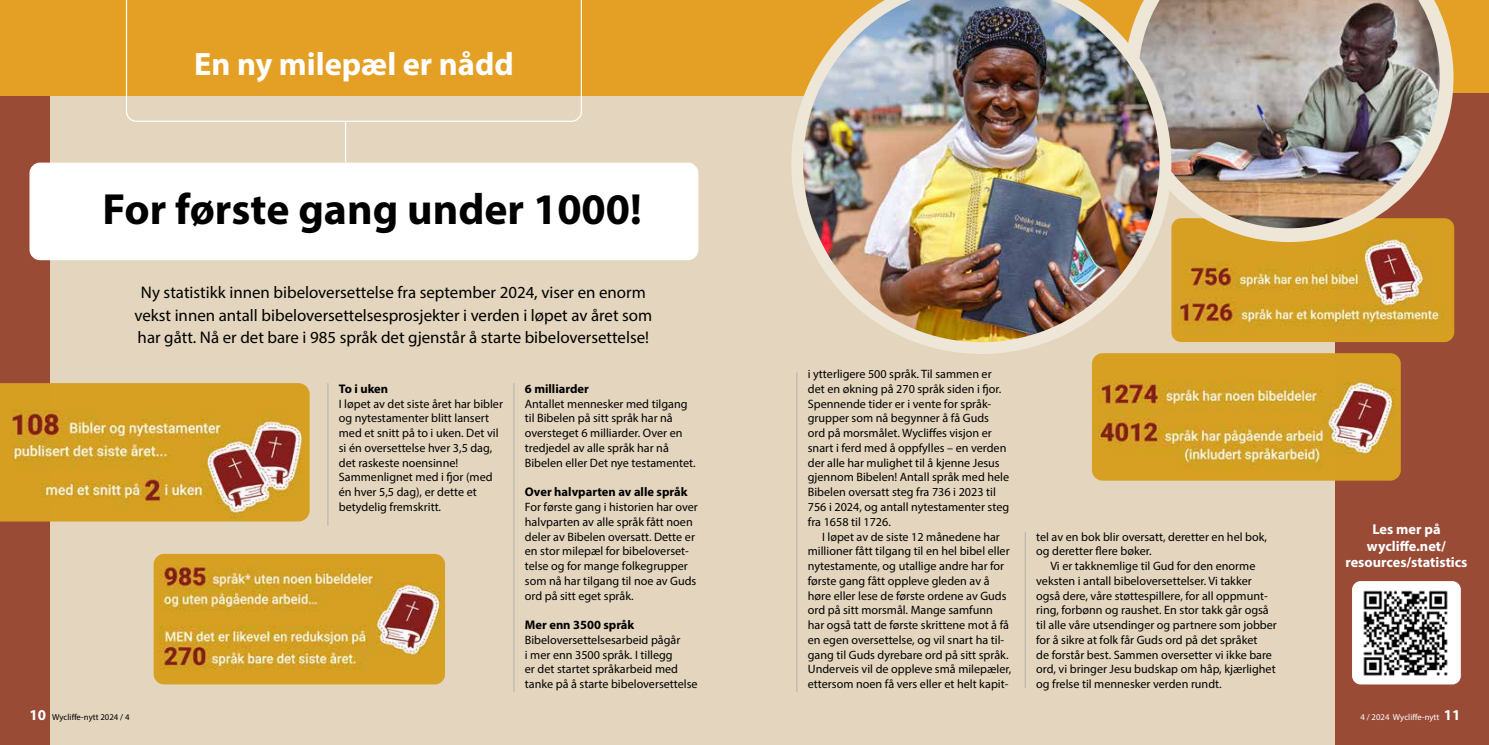
<style>
.page{position:relative;width:1489px;height:745px;background:#fff}
.page>*{position:absolute;margin:0;border:0;box-sizing:border-box;transform-origin:0 0}
.t1{font:700 43.75px "Myriad Pro";color:#000}
.t2{font:700 32.5px "Myriad Pro";color:#fff}
.t3{font:16.88px/22.5px "Myriad Pro";color:#000;text-align:center}
.t4{font:700 14.38px/16.9px "Myriad Pro";color:#fff;text-align:center}
.t5{font:700 12.5px "Myriad Pro";color:#000}
.t6{font:12.12px/14.8px "Myriad Pro";color:#000}
.t7{font:8.75px "Myriad Pro";color:#000}
.t8{font:8.75px "Myriad Pro";color:#fff}
.s1{font-weight:700;font-size:15px;color:#fff}
.s2{font-weight:700;font-size:15px}
</style>
<div class="page">
<div style="left:0;top:92px;width:1467px;height:652px;background:#e4d6be"></div>
<div style="left:0;top:0;width:50px;height:744px;background:#994b36"></div>
<hr style="left:796px;top:372px;width:1px;height:319px;background:#939598">
<hr style="left:327px;top:383px;width:1px;height:142px;background:#939598">
<hr style="left:513px;top:383px;width:1px;height:308px;background:#939598">
<hr style="left:1024px;top:531px;width:1px;height:156px;background:#939598">
<img style="left:154px;top:553px;width:291px;height:131px">
<img style="left:0;top:383px;width:309px;height:138px">
<div style="left:0;top:0;width:1488px;height:95px;background:#e4a024"></div>
<div style="left:1335px;top:94px;width:153px;height:650px;background:#994b36"></div>
<svg style="left:126px;top:0;width:456px;height:122px"></svg>
<div style="left:30px;top:163px;width:667px;height:96px;background:#fff;border-radius:10px"></div>
<div style="left:29px;top:162px;width:669px;height:98px;border:1px solid #fff;border-radius:10px"></div>
<hr style="left:345px;top:122px;width:1px;height:39px;background:#fff">
<img style="left:1171px;top:242px;width:282px;height:100px">
<img style="left:1171px;top:0;width:282px;height:242px">
<img style="left:791px;top:0;width:380px;height:354px">
<div style="left:1351px;top:580px;width:109px;height:104px;background:#fff;border-radius:9px"></div>
<img style="left:1363px;top:590px;width:85px;height:86px">
<img style="left:1091px;top:353px;width:309px;height:127px">
<h2 class="t2" style="left:194px;top:43px;width:321px">En ny milepæl er nådd</h2>
<h1 class="t1" style="left:102px;top:181px;width:541px">For første gang under 1000!</h1>
<h3 class="t3" style="left:134px;top:281px;width:519px">Ny statistikk innen bibeloversettelse fra september 2024, viser en enorm vekst innen antall bibeloversettelsesprosjekter i verden i løpet av året som har gått. Nå er det bare i 985 språk det gjenstår å starte bibeloversettelse!</h3>
<p class="t7" style="left:29px;top:711px;width:102px"><span class="s1">10</span> Wycliffe-nytt 2024 / 4</p>
<p class="t5" style="left:339px;top:380px;width:51px">To i uken</p>
<p class="t6" style="left:339px;top:396px;width:166px">I løpet av det siste året har bibler og nytestamenter blitt lansert med et snitt på to i uken. Det vil si én oversettelse hver 3,5 dag, det raskeste noensinne!<br>Sammenlignet med i fjor (med én hver 5,5 dag), er dette et betydelig fremskritt.</p>
<p class="t5" style="left:525px;top:380px;width:65px">6 milliarder</p>
<p class="t6" style="left:525px;top:396px;width:172px">Antallet mennesker med tilgang til Bibelen på sitt språk har nå oversteget 6 milliarder. Over en tredjedel av alle språk har nå<br>Bibelen eller Det nye testamentet.</p>
<p class="t5" style="left:525px;top:483px;width:164px">Over halvparten av alle språk</p>
<p class="t6" style="left:525px;top:499px;width:174px">For første gang i historien har over halvparten av alle språk fått noen deler av Bibelen oversatt. Dette er en stor milepæl for bibeloverset&shy;telse og for mange folkegrupper som nå har tilgang til noe av Guds ord på sitt eget språk.</p>
<p class="t5" style="left:525px;top:616px;width:111px">Mer enn 3500 språk</p>
<p class="t6" style="left:525px;top:632px;width:174px">Bibeloversettelsesarbeid pågår<br>i mer enn 3500 språk. I tillegg<br>er det startet språkarbeid med tanke på å starte bibeloversettelse</p>
<p class="t6" style="left:807px;top:366px;width:203px">i ytterligere 500 språk. Til sammen er det en økning på 270 språk siden i fjor.<br>Spennende tider er i vente for språk&shy;grupper som nå begynner å få Guds ord på morsmålet. Wycliffes visjon er snart i ferd med å oppfylles – en verden der alle har mulighet til å kjenne Jesus gjennom Bibelen! Antall språk med hele Bibelen oversatt steg fra 736 i 2023 til 756 i 2024, og antall nytestamenter steg fra 1658 til 1726.</p>
<p class="t6" style="left:807px;top:528px;width:205px;text-indent:14px">I løpet av de siste 12 månedene har millioner fått tilgang til en hel bibel eller nytestamente, og utallige andre har for første gang fått oppleve gleden av å høre eller lese de første ordene av Guds ord på sitt morsmål. Mange samfunn har også tatt de første skrittene mot å få en egen oversettelse, og vil snart ha til&shy;gang til Guds dyrebare ord på sitt språk.<br>Underveis vil de oppleve små milepæler, ettersom noen få vers eller et helt kapit-</p>
<p class="t6" style="left:1036px;top:528px;width:232px">tel av en bok blir oversatt, deretter en hel bok, og deretter flere bøker.</p>
<p class="t6" style="left:1036px;top:558px;width:242px;text-indent:14px">Vi er takknemlige til Gud for den enorme veksten i antall bibeloversettelser. Vi takker også dere, våre støttespillere, for all oppmunt&shy;ring, forbønn og raushet. En stor takk går også til alle våre utsendinger og partnere som jobber for å sikre at folk får Guds ord på det språket<br>de forstår best. Sammen oversetter vi ikke bare ord, vi bringer Jesu budskap om håp, kjærlighet og frelse til mennesker verden rundt.</p>
<p class="t4" style="left:1345px;top:519px;width:124px">Les mer på wycliffe.net/ resources/statistics</p>
<p class="t8" style="left:1360px;top:711px;width:102px">4 / 2024 Wycliffe-nytt <span class="s2">11</span></p>
</div>
